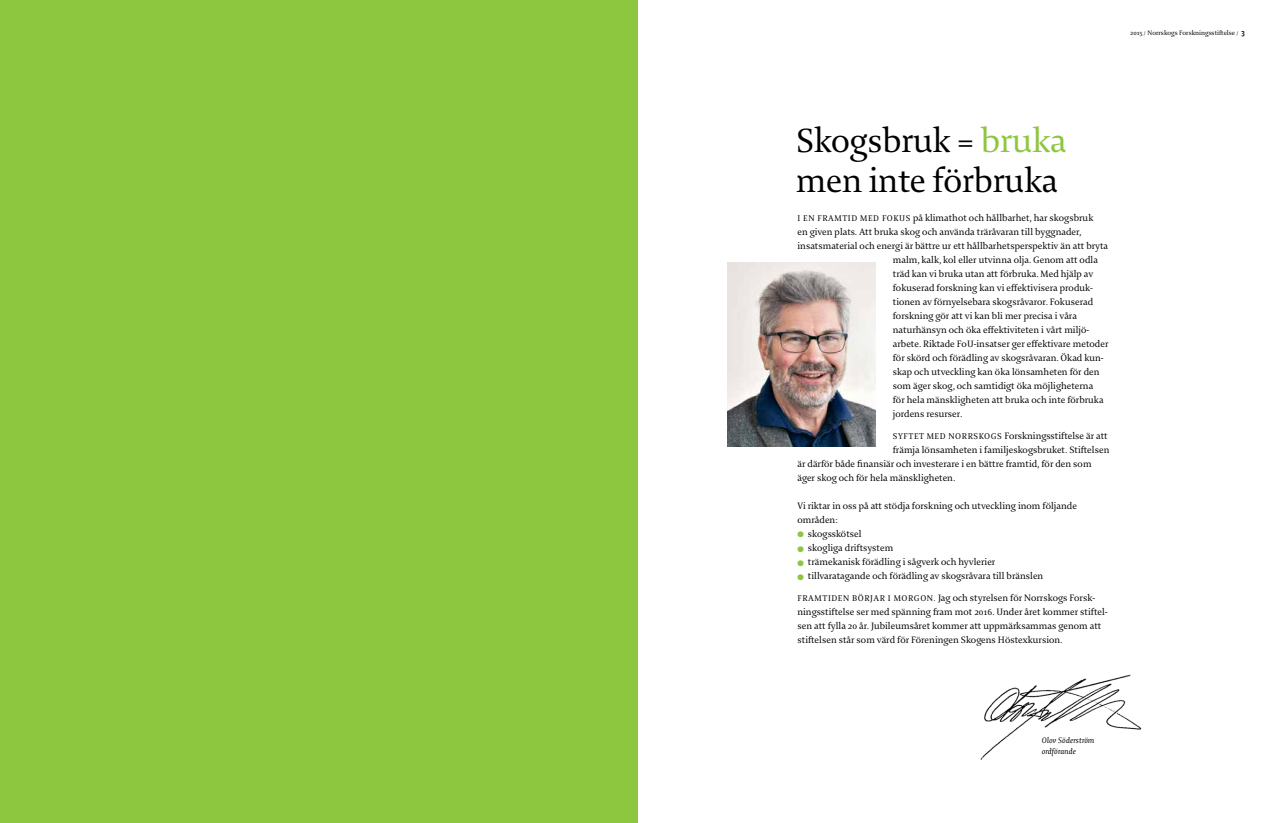
<style>
.page{position:relative;width:1276px;height:823px;background:#fff}
.page>*{position:absolute;margin:0;border:0;box-sizing:border-box;transform-origin:0 0}
.t1{font:36px/40px "Enigma";letter-spacing:-.01em;color:#000}
.t2{font:10px/14px "Enigma";color:#000}
.t3{font:italic 8.5px/10.5px "Enigma";letter-spacing:.02em;color:#000}
.t4{font:7px "Enigma";color:#000}
.s1{font-size:5.5px}
.s2{font-weight:700;font-size:8.5px}
.s3{color:#8dc63f}
.s4{font-size:9px}
.s5{font-family:"Stag";font-weight:900;font-size:17px;color:#8dc63f}
</style>
<div class="page">
<img style="left:980px;top:674px;width:162px;height:86px">
<div style="left:0;top:0;width:638px;height:822px;background:#8dc63f"></div>
<img style="left:727px;top:262px;width:149px;height:184px">
<p class="t4" style="left:1130px;top:29px;width:116px">2015 <span class="s1">/</span> Norrskogs Forskningsstiftelse <span class="s1">/</span> <span class="s2">3</span></p>
<h1 class="t1" style="left:796px;top:121px;width:272px">Skogsbruk = <span class="s3">bruka </span>men inte förbruka</h1>
<p class="t2" style="left:797px;top:211px;width:297px"><span class="s4">I en f ramtid med f okus</span> på klimathot och hållbarhet, har skogsbruk</p>
<p class="t2" style="left:797px;top:225px;width:286px">en given plats. Att bruka skog och använda träråvaran till byggnader,</p>
<p class="t2" style="left:797px;top:239px;width:312px">insatsmaterial och energi är bättre ur ett hållbarhetsperspektiv än att bryta</p>
<p class="t2" style="left:893px;top:253px;width:207px">malm, kalk, kol eller utvinna olja. Genom att odla</p>
<p class="t2" style="left:893px;top:267px;width:202px">träd kan vi bruka utan att förbruka. Med hjälp av</p>
<p class="t2" style="left:893px;top:281px;width:202px">fokuserad forskning kan vi effektivisera produk-</p>
<p class="t2" style="left:893px;top:295px;width:202px">tionen av förnyelsebara skogsråvaror. Fokuserad</p>
<p class="t2" style="left:893px;top:309px;width:186px">forskning gör att vi kan bli mer precisa i våra</p>
<p class="t2" style="left:893px;top:323px;width:198px">naturhänsyn och öka effektiviteten i vårt miljö-</p>
<p class="t2" style="left:893px;top:337px;width:217px">arbete. Riktade FoU-insatser ger effektivare metoder</p>
<p class="t2" style="left:893px;top:351px;width:212px">för skörd och förädling av skogsråvaran. Ökad kun-</p>
<p class="t2" style="left:893px;top:365px;width:208px">skap och utveckling kan öka lönsamheten för den</p>
<p class="t2" style="left:893px;top:379px;width:202px">som äger skog, och samtidigt öka möjligheterna</p>
<p class="t2" style="left:893px;top:393px;width:212px">för hela mänskligheten att bruka och inte förbruka</p>
<p class="t2" style="left:893px;top:407px;width:71px">jordens resurser.</p>
<p class="t2" style="left:893px;top:429px;width:216px"><span class="s4">S yf tet med Norrskog s</span> Forskningsstiftelse är att</p>
<p class="t2" style="left:893px;top:443px;width:218px">främja lönsamheten i familjeskogsbruket. Stiftelsen</p>
<p class="t2" style="left:797px;top:457px;width:296px">är därför både finansiär och investerare i en bättre framtid, för den som</p>
<p class="t2" style="left:797px;top:471px;width:159px">äger skog och för hela mänskligheten.</p>
<p class="t2" style="left:797px;top:499px;width:281px">Vi riktar in oss på att stödja forskning och utveckling inom följande områden:</p>
<p class="t2" style="left:797px;top:527px;width:66px"><span class="s5">•</span> skogsskötsel</p>
<p class="t2" style="left:797px;top:541px;width:97px"><span class="s5">•</span> skogliga driftsystem</p>
<p class="t2" style="left:797px;top:555px;width:199px"><span class="s5">•</span> trämekanisk förädling i sågverk och hyvlerier</p>
<p class="t2" style="left:797px;top:569px;width:247px"><span class="s5">•</span> tillvaratagande och förädling av skogsråvara till bränslen</p>
<p class="t2" style="left:797px;top:591px;width:312px"><span class="s4">Framtiden bö rjar i morg on.</span> Jag och styrelsen för Norrskogs Forsk&shy;ningsstiftelse ser med spänning fram mot 2016. Under året kommer stiftel&shy;sen att fylla 20 år. Jubileumsåret kommer att uppmärksammas genom att stiftelsen står som värd för Föreningen Skogens Höstexkursion.</p>
<p class="t3" style="left:1041px;top:734px;width:54px">Olov Söderström ordförande</p>
</div>
